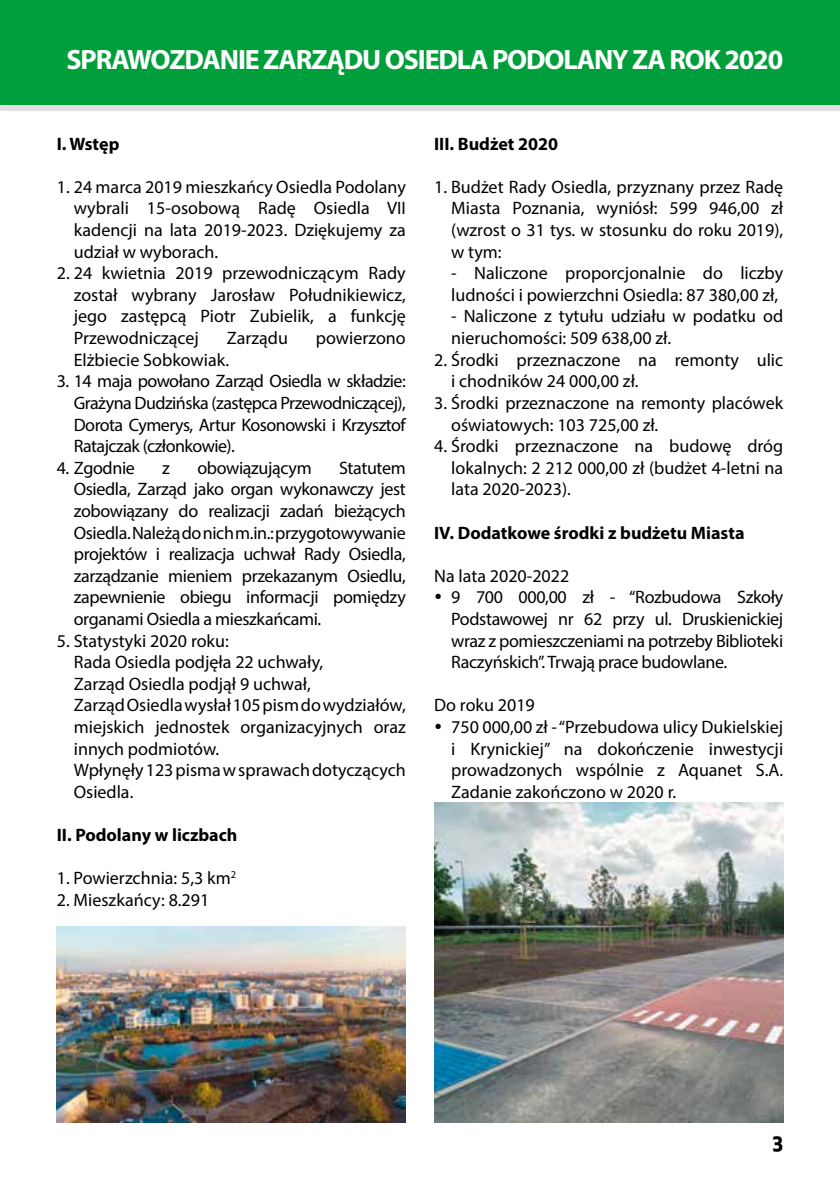
<style>
.page{position:relative;width:840px;height:1191px;background:#fff}
.page>*{position:absolute;margin:0;border:0;box-sizing:border-box;transform-origin:0 0}
.t1{font:700 28px "Myriad Pro";letter-spacing:-.04em;color:#fff}
.t2{font:700 20px "Apex New";color:#000}
.t3{font:18px/21.6px "Myriad Pro";color:#000;text-align:justify}
.t4{font:700 18px "Myriad Pro";color:#000}
.t5{font:18px "Myriad Pro";letter-spacing:-.02em;color:#000}
</style>
<div class="page">
<div style="left:0;top:105px;width:839px;height:6px;background:#e1e1e1"></div>
<div style="left:0;top:0;width:839px;height:105px;background:#009f3b"></div>
<img style="left:57px;top:926px;width:348px;height:196px">
<img style="left:434px;top:802px;width:348px;height:320px">
<h1 class="t1" style="left:66px;top:41px;width:717px">SPRAWOZDANIE ZARZĄDU OSIEDLA PODOLANY ZA ROK 2020</h1>
<p class="t4" style="left:57px;top:132px;width:64px">I. Wstęp</p>
<p class="t3" style="left:74px;top:176px;width:333px;text-indent:-17px">1. 24 marca 2019 mieszkańcy Osiedla Podolany wybrali 15-osobową Radę Osiedla VII kadencji na lata 2019-2023. Dziękujemy za udział w wyborach.</p>
<p class="t3" style="left:74px;top:262px;width:333px;text-indent:-17px">2. 24 kwietnia 2019 przewodniczącym Rady został wybrany Jarosław Południkiewicz, jego zastępcą Piotr Zubielik, a funkcję Przewodniczącej</p>
<p class="t3" style="left:227px;top:327px;width:63px">Zarządu</p>
<p class="t3" style="left:316px;top:327px;width:91px">powierzono</p>
<p class="t3" style="left:74px;top:348px;width:157px">Elżbiecie Sobkowiak.</p>
<p class="t3" style="left:74px;top:370px;width:333px;text-indent:-17px">3. 14 maja powołano Zarząd Osiedla w składzie:<br>Grażyna Dudzińska (zastępca Przewodniczącej), Dorota Cymerys, Artur Kosonowski i Krzysztof Ratajczak (członkowie).</p>
<p class="t5" style="left:57px;top:456px;width:80px">4. Zgodnie</p>
<p class="t3" style="left:162px;top:456px;width:9px">z</p>
<p class="t5" style="left:197px;top:456px;width:116px">obowiązującym</p>
<p class="t3" style="left:74px;top:456px;width:333px;text-indent:265px">Statutem Osiedla, Zarząd jako organ wykonawczy jest zobowiązany do realizacji zadań bieżących Osiedla. Należą do nich m.in.: przygotowywanie projektów i realizacja uchwał Rady Osiedla, zarządzanie mieniem przekazanym Osiedlu, zapewnienie obiegu informacji pomiędzy organami Osiedla a mieszkańcami.</p>
<p class="t3" style="left:74px;top:629px;width:333px;text-align:left;text-indent:-17px">5. Statystyki 2020 roku:<br>Rada Osiedla podjęła 22 uchwały,<br>Zarząd Osiedla podjął 9 uchwał,<br>Zarząd Osiedla wysłał 105 pism do wydziałów, miejskich jednostek organizacyjnych oraz innych podmiotów.<br>Wpłynęły 123 pisma w sprawach dotyczących<br>Osiedla.</p>
<p class="t4" style="left:57px;top:823px;width:182px">II. Podolany w liczbach</p>
<p class="t3" style="left:57px;top:867px;width:181px">1. Powierzchnia: 5,3 km<sup>2</sup></p>
<p class="t3" style="left:57px;top:888px;width:154px">2. Mieszkańcy: 8.291</p>
<p class="t4" style="left:434px;top:132px;width:125px">III. Budżet 2020</p>
<p class="t3" style="left:451px;top:176px;width:333px;text-indent:-17px">1. Budżet Rady Osiedla, przyznany przez Radę Miasta Poznania, wyniósł: 599 946,00 zł (wzrost o 31 tys. w stosunku do roku 2019), w tym:</p>
<p class="t3" style="left:451px;top:262px;width:333px">- Naliczone proporcjonalnie do liczby ludności i powierzchni Osiedla: 87 380,00 zł,</p>
<p class="t3" style="left:451px;top:305px;width:333px">- Naliczone z tytułu udziału w podatku od nieruchomości: 509 638,00 zł.</p>
<p class="t3" style="left:451px;top:348px;width:333px;text-indent:-17px">2. Środki przeznaczone na remonty ulic i chodników 24 000,00 zł.</p>
<p class="t3" style="left:451px;top:392px;width:333px;text-indent:-17px">3. Środki przeznaczone na remonty placówek oświatowych: 103 725,00 zł.</p>
<p class="t3" style="left:451px;top:435px;width:333px;text-indent:-17px">4. Środki przeznaczone na budowę dróg lokalnych: 2 212 000,00 zł (budżet 4-letni na lata 2020-2023).</p>
<p class="t4" style="left:434px;top:521px;width:312px">IV. Dodatkowe środki z budżetu Miasta</p>
<p class="t3" style="left:434px;top:564px;width:137px">Na lata 2020-2022</p>
<p class="t3" style="left:451px;top:586px;width:333px;text-indent:-17px">• 9 700 000,00 zł - “Rozbudowa Szkoły Podstawowej nr 62 przy ul. Druskienickiej wraz z pomieszczeniami na potrzeby Biblioteki Raczyńskich”. Trwają prace budowlane.</p>
<p class="t3" style="left:434px;top:694px;width:102px">Do roku 2019</p>
<p class="t3" style="left:451px;top:716px;width:333px;text-indent:-17px">• 750 000,00 zł - “Przebudowa ulicy Dukielskiej i Krynickiej” na dokończenie inwestycji prowadzonych wspólnie z Aquanet S.A.<br>Zadanie zakończono w 2020 r.</p>
<p class="t2" style="left:772px;top:1127px;width:12px">3</p>
</div>
